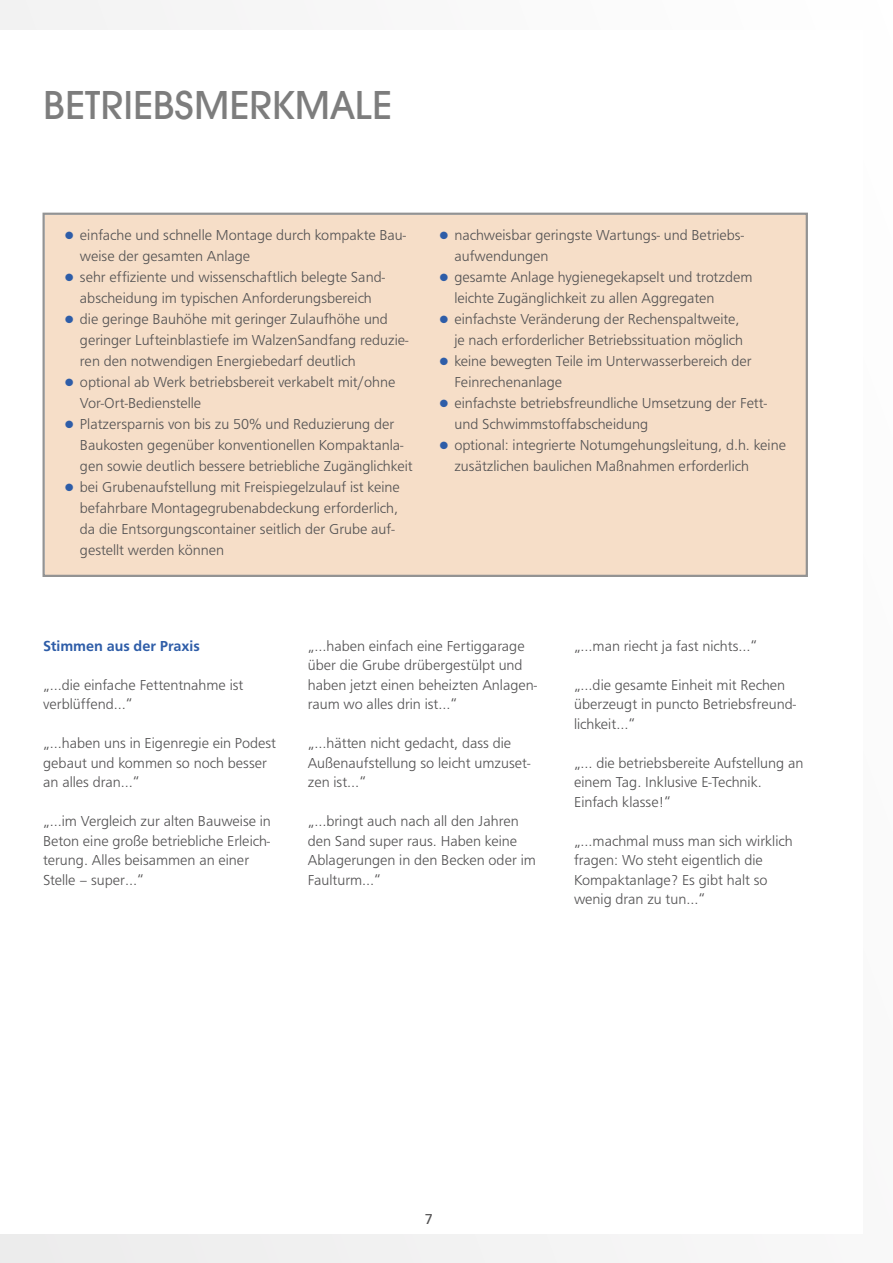
<style>
.page{position:relative;width:893px;height:1263px;background:#f9f9f9}
.page>*{position:absolute;margin:0;border:0;box-sizing:border-box;transform-origin:0 0}
.t1{font:42px "A861 Geometrical";color:#7d7d7d}
.t2{font:300 15px/19.5px "Front Page";color:#525152}
.t3{font:700 15px "Front Page";color:#2e5da8}
.t4{font:15px "Front Page";color:#525152}
.s1{color:#2e5da8}
</style>
<div class="page">
<div style="left:0;top:30px;width:863px;height:1203px;background:#fff"></div>
<div style="left:45px;top:215px;width:761px;height:360px;background:#f6dec8"></div>
<div style="left:43px;top:213px;width:765px;height:364px;border:2px solid #939393"></div>
<h1 class="t1" style="left:43px;top:91px;width:350px">BETRIEBSMERKMALE</h1>
<p class="t2" style="left:80px;top:226px;width:328px;line-height:21px;text-indent:-15px"><span class="s1">●</span> einfache und schnelle Montage durch kompakte Bau&shy;weise der gesamten Anlage</p>
<p class="t2" style="left:65px;top:268px;width:321px;line-height:21px;text-align:center"><span class="s1">●</span> sehr effiziente und wissenschaftlich belegte Sand&shy;abscheidung im typischen Anforderungsbereich</p>
<p class="t2" style="left:80px;top:310px;width:330px;line-height:21px;text-indent:-15px"><span class="s1">●</span> die geringe Bauhöhe mit geringer Zulaufhöhe und geringer Lufteinblastiefe im WalzenSandfang reduzie&shy;ren den notwendigen Energiebedarf deutlich</p>
<p class="t2" style="left:80px;top:373px;width:317px;line-height:21px;text-indent:-15px"><span class="s1">●</span> optional ab Werk betriebsbereit verkabelt mit/ohne<br>Vor-Ort-Bedienstelle</p>
<p class="t2" style="left:80px;top:415px;width:334px;line-height:21px;text-indent:-15px"><span class="s1">●</span> Platzersparnis von bis zu 50% und Reduzierung der<br>Baukosten gegenüber konventionellen Kompaktanla&shy;gen sowie deutlich bessere betriebliche Zugänglichkeit</p>
<p class="t2" style="left:80px;top:478px;width:321px;line-height:21px;text-indent:-15px"><span class="s1">●</span> bei Grubenaufstellung mit Freispiegelzulauf ist keine befahrbare Montagegrubenabdeckung erforderlich, da die Entsorgungscontainer seitlich der Grube auf&shy;gestellt werden können</p>
<p class="t2" style="left:454px;top:226px;width:291px;line-height:21px;text-indent:-15px"><span class="s1">●</span> nachweisbar geringste Wartungs- und Betriebs&shy;aufwendungen</p>
<p class="t2" style="left:454px;top:268px;width:300px;line-height:21px;text-indent:-15px"><span class="s1">●</span> gesamte Anlage hygienegekapselt und trotzdem leichte Zugänglichkeit zu allen Aggregaten</p>
<p class="t2" style="left:440px;top:310px;width:305px;line-height:21px;text-align:right"><span class="s1">●</span> einfachste Veränderung der Rechenspaltweite, je nach erforderlicher Betriebssituation möglich</p>
<p class="t2" style="left:454px;top:352px;width:299px;line-height:21px;text-indent:-15px"><span class="s1">●</span> keine bewegten Teile im Unterwasserbereich der<br>Feinrechenanlage</p>
<p class="t2" style="left:454px;top:394px;width:314px;line-height:21px;text-indent:-15px"><span class="s1">●</span> einfachste betriebsfreundliche Umsetzung der Fett&shy;und Schwimmstoffabscheidung</p>
<p class="t2" style="left:454px;top:436px;width:333px;line-height:21px;text-indent:-15px"><span class="s1">●</span> optional: integrierte Notumgehungsleitung, d.h. keine zusätzlichen baulichen Maßnahmen erforderlich</p>
<p class="t3" style="left:43px;top:640px;width:158px">Stimmen aus der Praxis</p>
<p class="t2" style="left:43px;top:676px;width:202px">„…die einfache Fettentnahme ist verblüffend…“</p>
<p class="t2" style="left:43px;top:734px;width:234px">„…haben uns in Eigenregie ein Podest gebaut und kommen so noch besser an alles dran…“</p>
<p class="t2" style="left:43px;top:812px;width:229px">„…im Vergleich zur alten Bauweise in<br>Beton eine große betriebliche Erleich&shy;terung. Alles beisammen an einer<br>Stelle – super…“</p>
<p class="t2" style="left:308px;top:637px;width:231px">„…haben einfach eine Fertiggarage über die Grube drübergestülpt und haben jetzt einen beheizten Anlagen&shy;raum wo alles drin ist...“</p>
<p class="t2" style="left:308px;top:734px;width:224px">„…hätten nicht gedacht, dass die<br>Außenaufstellung so leicht umzuset&shy;zen ist…“</p>
<p class="t2" style="left:308px;top:812px;width:229px">„…bringt auch nach all den Jahren den Sand super raus. Haben keine<br>Ablagerungen in den Becken oder im<br>Faulturm…“</p>
<p class="t2" style="left:574px;top:637px;width:184px">„…man riecht ja fast nichts…“</p>
<p class="t2" style="left:574px;top:676px;width:224px">„…die gesamte Einheit mit Rechen überzeugt in puncto Betriebsfreund&shy;lichkeit…“</p>
<p class="t2" style="left:574px;top:754px;width:231px">„… die betriebsbereite Aufstellung an einem Tag. Inklusive E-Technik.<br>Einfach klasse!“</p>
<p class="t2" style="left:574px;top:832px;width:220px">„...machmal muss man sich wirklich fragen: Wo steht eigentlich die<br>Kompaktanlage? Es gibt halt so wenig dran zu tun...“</p>
<p class="t4" style="left:425px;top:1213px;width:10px">7</p>
</div>
